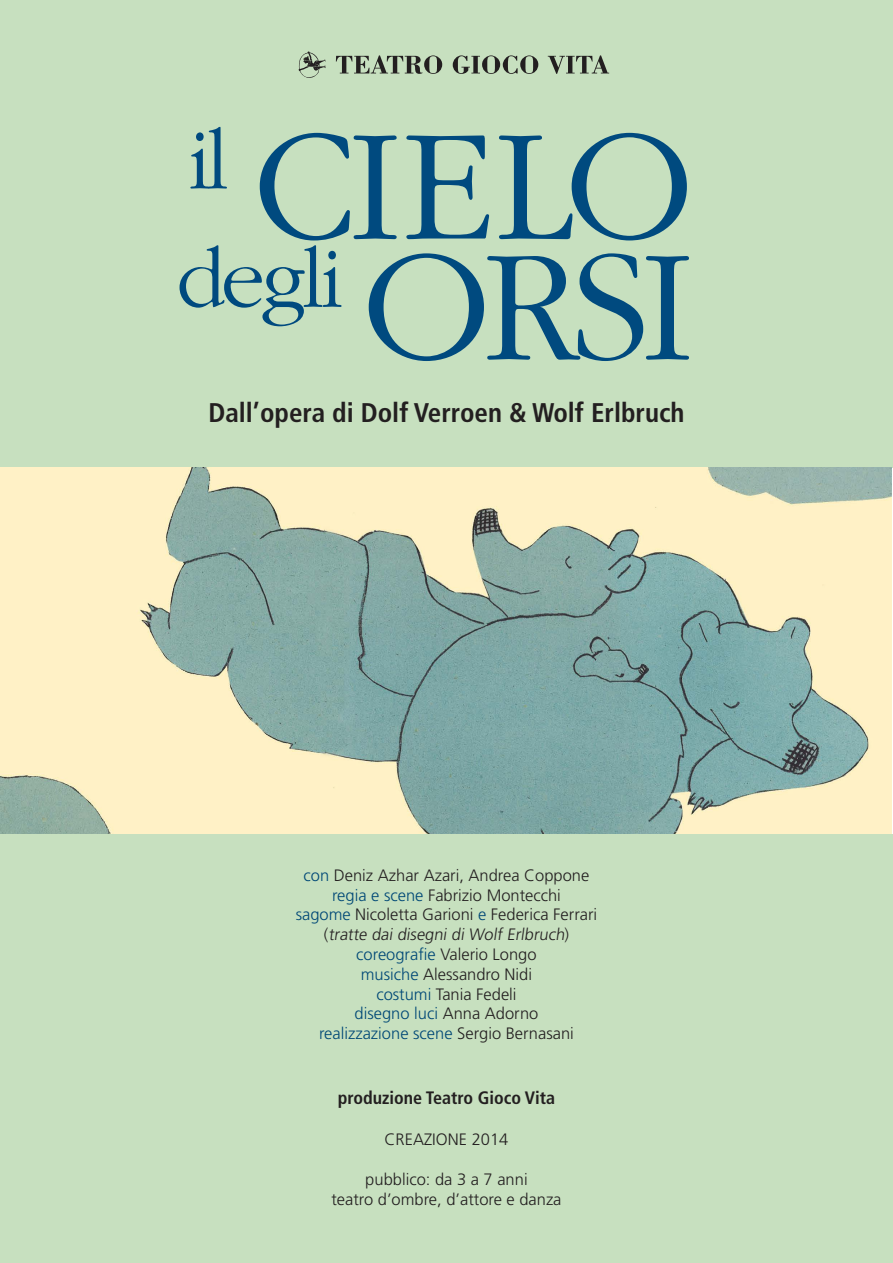
<style>
.page{position:relative;width:893px;height:1263px;background:#c7e0bf}
.page>*{position:absolute;margin:0;border:0;box-sizing:border-box;transform-origin:0 0}
.t1{font:300 165.3px "ITC Garamond Std";letter-spacing:-.05em;color:#004a7f}
.t2{font:300 87.6px "ITC Garamond Std";letter-spacing:-.05em;color:#004a7f}
.t3{font:700 condensed 27px "Frutiger LT Std";color:#231f20}
.t4{font:700 condensed 18px "Frutiger LT Std";color:#231f20}
.t5{font:300 16.5px "Frutiger LT Std";color:#231f20}
.t6{font:300 16.5px "Frutiger LT Std";color:#004876}
.s1{color:#004876}
.s2{color:#231f20}
</style>
<div class="page">
<img style="left:0;top:468px;width:892px;height:365px">
<svg style="left:298px;top:51px;width:28px;height:27px"></svg>
<svg style="left:336px;top:55px;width:106px;height:19px"></svg>
<svg style="left:453px;top:55px;width:85px;height:19px"></svg>
<svg style="left:548px;top:55px;width:61px;height:19px"></svg>
<p class="t2" style="left:188px;top:114px;width:43px">il</p>
<p class="t1" style="left:253px;top:98px;width:442px">CIELO</p>
<p class="t1" style="left:362px;top:218px;width:334px">ORSI</p>
<p class="t2" style="left:176px;top:232px;width:168px">degli</p>
<p class="t3" style="left:208px;top:396px;width:478px">Dall’opera di Dolf Verroen &amp; Wolf Erlbruch</p>
<p class="t5" style="left:304px;top:866px;width:287px"><span class="s1">con</span> Deniz Azhar Azari, Andrea Coppone</p>
<p class="t5" style="left:332px;top:885px;width:230px"><span class="s1">regia e scene</span> Fabrizio Montecchi</p>
<p class="t5" style="left:296px;top:905px;width:303px"><span class="s1">sagome</span> Nicoletta Garioni <span class="s1">e</span> Federica Ferrari</p>
<p class="t5" style="left:324px;top:925px;width:247px">(tratte dai disegni di Wolf Erlbruch)</p>
<p class="t5" style="left:356px;top:945px;width:182px"><span class="s1">coreografie</span> Valerio Longo</p>
<p class="t5" style="left:361px;top:965px;width:173px"><span class="s1">musiche</span> Alessandro Nidi</p>
<p class="t5" style="left:376px;top:984px;width:142px"><span class="s1">costumi</span> Tania Fedeli</p>
<p class="t6" style="left:355px;top:1004px;width:185px">disegno luci <span class="s2">Anna Adorno</span></p>
<p class="t6" style="left:319px;top:1024px;width:256px">realizzazione scene <span class="s2">Sergio Bernasani</span></p>
<p class="t4" style="left:338px;top:1087px;width:219px">produzione Teatro Gioco Vita</p>
<p class="t5" style="left:385px;top:1130px;width:125px">CREAZIONE 2014</p>
<p class="t5" style="left:365px;top:1170px;width:164px">pubblico: da 3 a 7 anni</p>
<p class="t5" style="left:331px;top:1190px;width:232px">teatro d’ombre, d’attore e danza</p>
</div>
